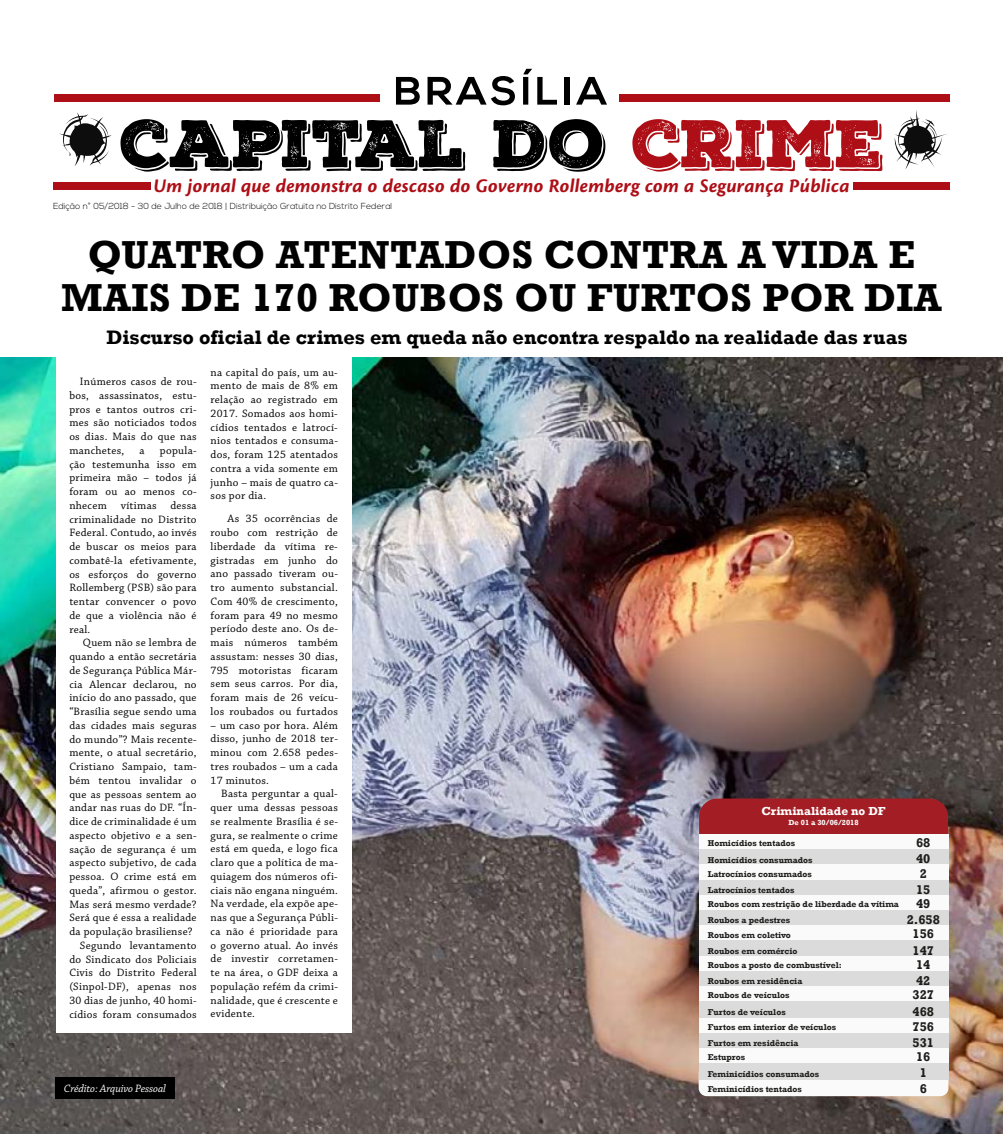
<style>
.page{position:relative;width:1003px;height:1134px;background:#fff}
.page>*{position:absolute;margin:0;border:0;box-sizing:border-box;transform-origin:0 0}
.t1{font:700 40px/43.8px "Rockwell";letter-spacing:.01em;color:#000;text-align:center}
.t2{font:italic 700 20px "Cronos Pro";letter-spacing:.01em;color:#ae0e16}
.t3{font:700 20px "Rockwell";color:#000}
.t4{font:700 13px "Rockwell";color:#1e1e1c}
.t5{font:700 11.88px "Rockwell";color:#fff}
.t6{font:11.25px/13.8px "Chaparral Pro";letter-spacing:.025em;color:#000;text-align:justify}
.t7{font:italic 11.25px "Chaparral Pro";letter-spacing:-.01em;color:#fff}
.t8{font:300 8.75px "Nexa";color:#000}
.t9{font:700 8.62px "Rockwell";color:#1e1e1c}
.t10{font:700 7.62px "Rockwell";color:#fff}
</style>
<div class="page">
<img style="left:0;top:358px;width:1003px;height:776px">
<div style="left:56px;top:356px;width:296px;height:677px;background:#fff"></div>
<div style="left:54px;top:95px;width:326px;height:7px;background:#ae0e16"></div>
<div style="left:619px;top:95px;width:331px;height:7px;background:#ae0e16"></div>
<div style="left:53px;top:182px;width:98px;height:8px;background:#ae0e16"></div>
<div style="left:853px;top:182px;width:97px;height:8px;background:#ae0e16"></div>
<svg style="left:396px;top:77px;width:24px;height:28px"></svg>
<svg style="left:427px;top:76px;width:88px;height:29px"></svg>
<svg style="left:523px;top:69px;width:34px;height:36px"></svg>
<div style="left:565px;top:77px;width:5px;height:28px;background:#000"></div>
<svg style="left:576px;top:77px;width:31px;height:28px"></svg>
<svg style="left:120px;top:119px;width:345px;height:53px"></svg>
<svg style="left:493px;top:119px;width:112px;height:53px"></svg>
<svg style="left:632px;top:119px;width:250px;height:53px"></svg>
<svg style="left:894px;top:110px;width:53px;height:59px"></svg>
<svg style="left:59px;top:112px;width:53px;height:54px"></svg>
<div style="left:55px;top:1077px;width:120px;height:21px;background:#000"></div>
<div style="left:699px;top:1065px;width:249px;height:31px;background:#fafafa;border-radius:8px"></div>
<div style="left:699px;top:798px;width:249px;height:67px;background:#a31d24;border-radius:18px"></div>
<div style="left:699px;top:834px;width:249px;height:17px;background:#fafafa"></div>
<div style="left:699px;top:849px;width:249px;height:17px;background:#dbdbdb"></div>
<div style="left:699px;top:865px;width:249px;height:16px;background:#fafafa"></div>
<div style="left:699px;top:880px;width:249px;height:16px;background:#dbdbdb"></div>
<div style="left:699px;top:895px;width:249px;height:16px;background:#fafafa"></div>
<div style="left:699px;top:910px;width:249px;height:17px;background:#dbdbdb"></div>
<div style="left:699px;top:926px;width:249px;height:16px;background:#fafafa"></div>
<div style="left:699px;top:941px;width:249px;height:16px;background:#dbdbdb"></div>
<div style="left:699px;top:956px;width:249px;height:16px;background:#fafafa"></div>
<div style="left:699px;top:971px;width:249px;height:16px;background:#dbdbdb"></div>
<div style="left:699px;top:986px;width:249px;height:17px;background:#fafafa"></div>
<div style="left:699px;top:1002px;width:249px;height:16px;background:#dbdbdb"></div>
<div style="left:699px;top:1018px;width:249px;height:16px;background:#fafafa"></div>
<div style="left:699px;top:1033px;width:249px;height:16px;background:#dbdbdb"></div>
<div style="left:699px;top:1048px;width:249px;height:17px;background:#fafafa"></div>
<div style="left:699px;top:1064px;width:249px;height:16px;background:#dbdbdb"></div>
<h2 class="t2" style="left:153px;top:174px;width:698px">Um jornal que demonstra o descaso do Governo Rollemberg com a Segurança Pública</h2>
<p class="t8" style="left:53px;top:201px;width:341px">Edição n° 05/2018 - 30 de Julho de 2018 | Distribuição Gratuita no Distrito Federal</p>
<h1 class="t1" style="left:61px;top:232px;width:882px">QUATRO ATENTADOS CONTRA A VIDA E<br>MAIS DE 170 ROUBOS OU FURTOS POR DIA</h1>
<h2 class="t3" style="left:106px;top:325px;width:803px">Discurso oficial de crimes em queda não encontra respaldo na realidade das ruas</h2>
<p class="t6" style="left:69px;top:375px;width:129px;text-indent:11px">Inúmeros casos de rou&shy;bos, assassinatos, estu&shy;pros e tantos outros cri&shy;mes são noticiados todos os dias. Mais do que nas manchetes,</p>
<p class="t6" style="left:211px;top:366px;width:129px">na capital do país, um au&shy;mento de mais de 8% em relação ao registrado em 2017. Somados aos homi&shy;cídios tentados e latrocí&shy;nios tentados e consuma&shy;dos, foram 125 atentados contra a vida somente em junho – mais de quatro ca&shy;sos por dia.</p>
<p class="t6" style="left:211px;top:512px;width:129px;text-indent:17px">As 35 ocorrências de roubo com restrição de liberdade da vítima re&shy;gistradas em junho do ano passado tiveram ou&shy;tro aumento substancial.<br>Com 40% de crescimento, foram para 49 no mesmo período deste ano. Os de&shy;mais números também assustam: nesses 30 dias, 795 motoristas ficaram sem seus carros. Por dia, foram mais de 26 veícu&shy;los roubados ou furtados</p>
<p class="t6" style="left:211px;top:719px;width:129px">– um caso por hora. Além disso, junho de 2018 ter&shy;minou com 2.658 pedes&shy;tres roubados – um a cada 17 minutos.</p>
<p class="t6" style="left:211px;top:787px;width:129px;text-indent:11px">Basta perguntar a qual&shy;quer uma dessas pessoas se realmente Brasília é se&shy;gura, se realmente o crime está em queda, e logo fica claro que a política de ma&shy;quiagem dos números ofi&shy;ciais não engana ninguém.<br>Na verdade, ela expõe ape&shy;nas que a Segurança Públi&shy;ca não é prioridade para o governo atual. Ao invés de investir corretamen&shy;te na área, o GDF deixa a população refém da crimi&shy;nalidade, que é crescente e evidente.</p>
<p class="t6" style="left:69px;top:444px;width:129px;text-indent:91px">popula&shy;ção testemunha isso em primeira mão – todos já foram ou ao menos co&shy;nhecem vítimas dessa criminalidade no Distrito Federal. Contudo, ao invés de buscar os meios para combatê-la efetivamente, os esforços do governo Rollemberg (PSB) são para tentar convencer o povo de que a violência não é real.</p>
<p class="t6" style="left:83px;top:636px;width:115px">Quem não se lembra de</p>
<p class="t6" style="left:69px;top:650px;width:129px">quando a então secretária</p>
<p class="t6" style="left:69px;top:664px;width:129px">de Segurança Pública Már-</p>
<p class="t6" style="left:69px;top:677px;width:129px">cia Alencar declarou, no</p>
<p class="t6" style="left:69px;top:691px;width:129px">início do ano passado, que</p>
<p class="t6" style="left:69px;top:705px;width:129px">“Brasília segue sendo uma</p>
<p class="t6" style="left:69px;top:719px;width:129px">das cidades mais seguras</p>
<p class="t6" style="left:69px;top:732px;width:129px">do mundo”? Mais recente-</p>
<p class="t6" style="left:69px;top:746px;width:129px">mente, o atual secretário,</p>
<p class="t6" style="left:69px;top:760px;width:129px">Cristiano Sampaio, tam-</p>
<p class="t6" style="left:69px;top:774px;width:129px">bém tentou invalidar o</p>
<p class="t6" style="left:69px;top:787px;width:129px">que as pessoas sentem ao</p>
<p class="t6" style="left:69px;top:801px;width:129px">andar nas ruas do DF. “Ín-</p>
<p class="t6" style="left:69px;top:815px;width:129px">dice de criminalidade é um</p>
<p class="t6" style="left:69px;top:829px;width:129px">aspecto objetivo e a sen-</p>
<p class="t6" style="left:69px;top:842px;width:129px">sação de segurança é um</p>
<p class="t6" style="left:69px;top:856px;width:129px">aspecto subjetivo, de cada</p>
<p class="t6" style="left:69px;top:870px;width:129px">pessoa. O crime está em</p>
<p class="t6" style="left:69px;top:884px;width:129px">queda”, afirmou o gestor.</p>
<p class="t6" style="left:69px;top:897px;width:129px">Mas será mesmo verdade?</p>
<p class="t6" style="left:69px;top:911px;width:129px">Será que é essa a realidade</p>
<p class="t6" style="left:69px;top:925px;width:125px">da população brasiliense?</p>
<p class="t6" style="left:80px;top:939px;width:118px">Segundo levantamento</p>
<p class="t6" style="left:69px;top:952px;width:129px">do Sindicato dos Policiais</p>
<p class="t6" style="left:69px;top:966px;width:129px">Civis do Distrito Federal</p>
<p class="t6" style="left:69px;top:980px;width:129px">(Sinpol-DF), apenas nos</p>
<p class="t6" style="left:69px;top:994px;width:129px">30 dias de junho, 40 homi-</p>
<p class="t6" style="left:69px;top:1007px;width:129px">cídios foram consumados</p>
<p class="t6" style="left:140px;top:444px;width:7px">a</p>
<p class="t5" style="left:761px;top:804px;width:126px">Criminalidade no DF</p>
<p class="t10" style="left:788px;top:817px;width:72px">De 01 a 30/06/2018</p>
<p class="t9" style="left:708px;top:838px;width:89px">Homicídios tentados</p>
<p class="t4" style="left:916px;top:835px;width:16px">68</p>
<p class="t9" style="left:708px;top:854px;width:106px">Homicídios consumados</p>
<p class="t4" style="left:916px;top:851px;width:16px">40</p>
<p class="t9" style="left:708px;top:869px;width:106px">Latrocínios consumados</p>
<p class="t4" style="left:920px;top:865px;width:9px">2</p>
<p class="t9" style="left:708px;top:885px;width:88px">Latrocínios tentados</p>
<p class="t4" style="left:916px;top:881px;width:16px">15</p>
<p class="t9" style="left:708px;top:899px;width:193px">Roubos com restrição de liberdade da vítima</p>
<p class="t4" style="left:916px;top:896px;width:16px">49</p>
<p class="t9" style="left:708px;top:915px;width:84px">Roubos a pedestres</p>
<p class="t4" style="left:906px;top:912px;width:35px">2.658</p>
<p class="t9" style="left:708px;top:929px;width:85px">Roubos em coletivo</p>
<p class="t4" style="left:912px;top:926px;width:23px">156</p>
<p class="t9" style="left:708px;top:946px;width:91px">Roubos em comércio</p>
<p class="t4" style="left:912px;top:942px;width:23px">147</p>
<p class="t9" style="left:708px;top:960px;width:135px">Roubos a posto de combustível:</p>
<p class="t4" style="left:916px;top:956px;width:16px">14</p>
<p class="t9" style="left:708px;top:976px;width:96px">Roubos em residência</p>
<p class="t4" style="left:916px;top:973px;width:16px">42</p>
<p class="t9" style="left:708px;top:990px;width:83px">Roubos de veículos</p>
<p class="t4" style="left:912px;top:987px;width:23px">327</p>
<p class="t9" style="left:708px;top:1006px;width:79px">Furtos de veículos</p>
<p class="t4" style="left:912px;top:1003px;width:23px">468</p>
<p class="t9" style="left:708px;top:1022px;width:130px">Furtos em interior de veículos</p>
<p class="t4" style="left:912px;top:1018px;width:23px">756</p>
<p class="t9" style="left:708px;top:1038px;width:92px">Furtos em residência</p>
<p class="t4" style="left:912px;top:1035px;width:23px">531</p>
<p class="t9" style="left:708px;top:1052px;width:39px">Estupros</p>
<p class="t4" style="left:916px;top:1049px;width:16px">16</p>
<p class="t9" style="left:708px;top:1068px;width:113px">Feminicídios consumados</p>
<p class="t4" style="left:920px;top:1065px;width:9px">1</p>
<p class="t9" style="left:708px;top:1084px;width:96px">Feminicídios tentados</p>
<p class="t4" style="left:920px;top:1080px;width:9px">6</p>
<p class="t7" style="left:64px;top:1082px;width:104px">Crédito: Arquivo Pessoal</p>
</div>
